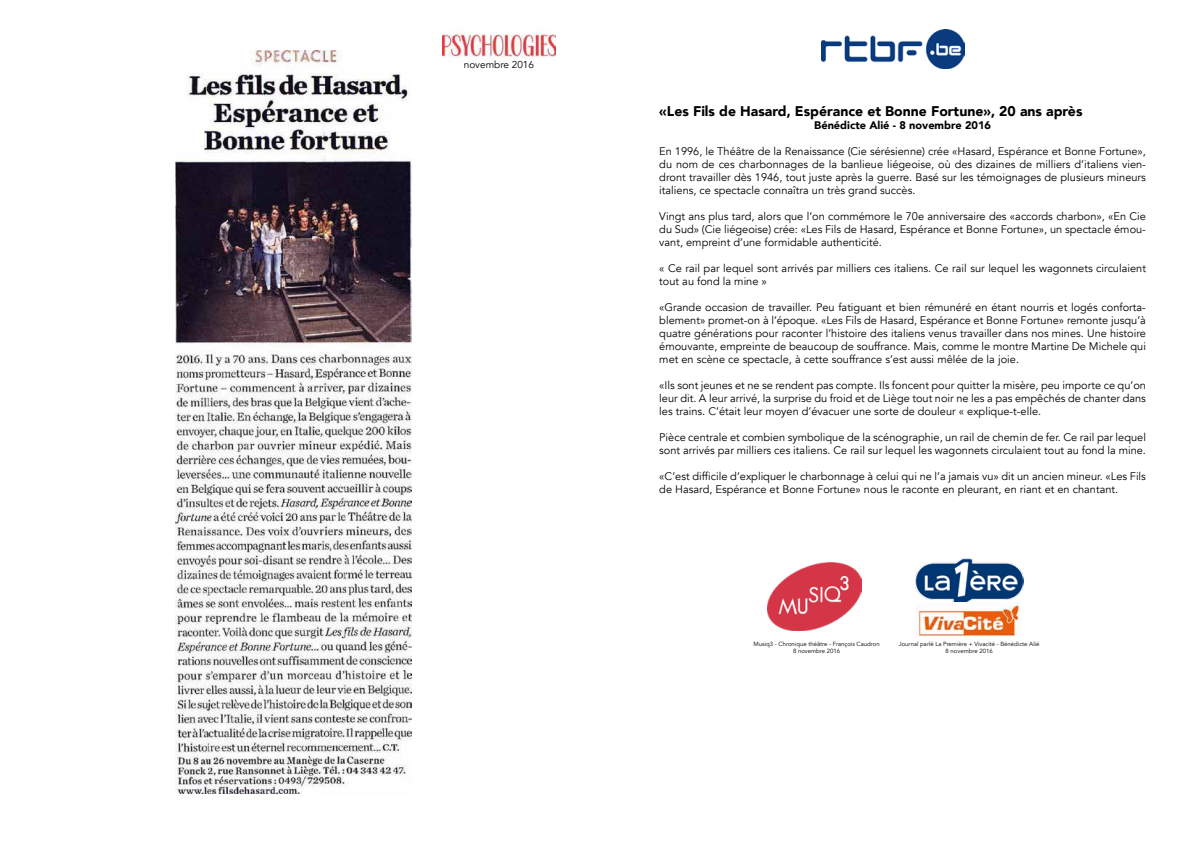
<style>
.page{position:relative;width:1191px;height:842px;background:#fff}
.page>*{position:absolute;margin:0;border:0;box-sizing:border-box;transform-origin:0 0}
.t1{font:900 14px "Avenir";color:#000}
.t2{font:11px/13px "Avenir";color:#000;text-align:justify}
.t3{font:900 11px "Avenir";color:#000}
.t4{font:10px "Avenir";color:#000}
.t5{font:6px/7.2px "Avenir";color:#000;text-align:center}
</style>
<div class="page">
<img style="left:176px;top:50px;width:235px;height:744px">
<img style="left:442px;top:34px;width:113px;height:24px">
<img style="left:822px;top:30px;width:142px;height:38px">
<img style="left:768px;top:563px;width:93px;height:67px">
<img style="left:916px;top:558px;width:107px;height:45px">
<img style="left:917px;top:603px;width:103px;height:34px">
<p class="t4" style="left:464px;top:59px;width:72px">novembre 2016</p>
<p class="t1" style="left:659px;top:99px;width:425px">«Les Fils de Hasard, Espérance et Bonne Fortune», 20 ans après</p>
<p class="t3" style="left:814px;top:116px;width:178px">Bénédicte Alié - 8 novembre 2016</p>
<p class="t2" style="left:659px;top:145px;width:488px">En 1996, le Théâtre de la Renaissance (Cie sérésienne) crée «Hasard, Espérance et Bonne Fortune», du nom de ces charbonnages de la banlieue liégeoise, où des dizaines de milliers d’italiens vien&shy;dront travailler dès 1946, tout juste après la guerre. Basé sur les témoignages de plusieurs mineurs italiens, ce spectacle connaîtra un très grand succès.</p>
<p class="t2" style="left:659px;top:210px;width:488px">Vingt ans plus tard, alors que l’on commémore le 70e anniversaire des «accords charbon», «En Cie du Sud» (Cie liégeoise) crée: «Les Fils de Hasard, Espérance et Bonne Fortune», un spectacle émou&shy;vant, empreint d’une formidable authenticité.</p>
<p class="t2" style="left:659px;top:262px;width:488px">« Ce rail par lequel sont arrivés par milliers ces italiens. Ce rail sur lequel les wagonnets circulaient tout au fond la mine »</p>
<p class="t2" style="left:659px;top:301px;width:488px">«Grande occasion de travailler. Peu fatiguant et bien rémunéré en étant nourris et logés conforta&shy;blement» promet-on à l’époque. «Les Fils de Hasard, Espérance et Bonne Fortune» remonte jusqu’à quatre générations pour raconter l’histoire des italiens venus travailler dans nos mines. Une histoire émouvante, empreinte de beaucoup de souffrance. Mais, comme le montre Martine De Michele qui met en scène ce spectacle, à cette souffrance s’est aussi mêlée de la joie.</p>
<p class="t2" style="left:659px;top:379px;width:488px">«Ils sont jeunes et ne se rendent pas compte. Ils foncent pour quitter la misère, peu importe ce qu’on leur dit. A leur arrivé, la surprise du froid et de Liège tout noir ne les a pas empêchés de chanter dans les trains. C’était leur moyen d’évacuer une sorte de douleur « explique-t-elle.</p>
<p class="t2" style="left:659px;top:431px;width:488px">Pièce centrale et combien symbolique de la scénographie, un rail de chemin de fer. Ce rail par lequel sont arrivés par milliers ces italiens. Ce rail sur lequel les wagonnets circulaient tout au fond la mine.</p>
<p class="t2" style="left:659px;top:470px;width:488px">«C’est difficile d’expliquer le charbonnage à celui qui ne l’a jamais vu» dit un ancien mineur. «Les Fils de Hasard, Espérance et Bonne Fortune» nous le raconte en pleurant, en riant et en chantant.</p>
<p class="t5" style="left:753px;top:641px;width:128px">Musiq3 - Chronique théâtre - François Caudron<br>8 novembre 2016</p>
<p class="t5" style="left:898px;top:641px;width:142px">Journal parlé La Première + Vivacité - Bénédicte Alié<br>8 novembre 2016</p>
</div>
